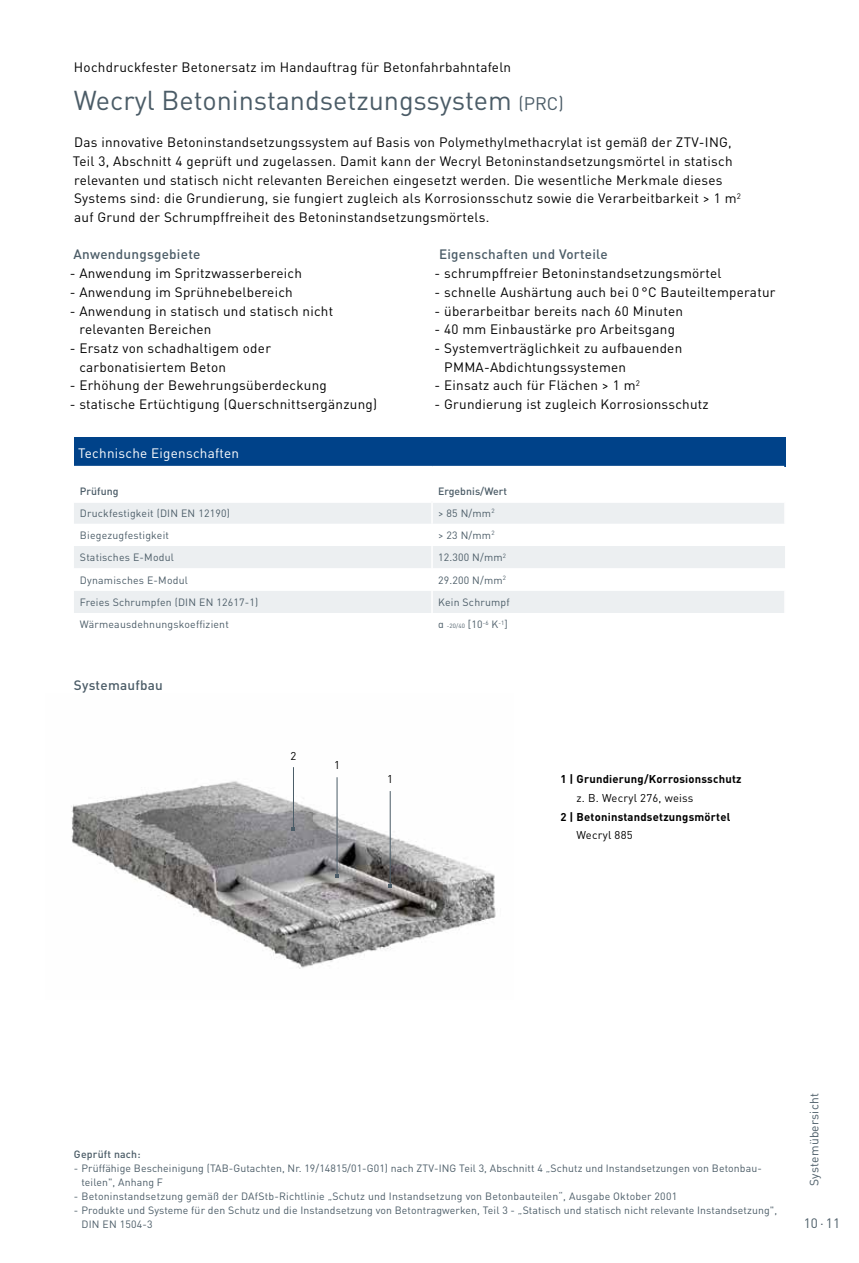
<style>
.page{position:relative;width:859px;height:1263px;background:#fff}
.page>*{position:absolute;margin:0;border:0;box-sizing:border-box;transform-origin:0 0}
.t1{font:27px "DIN Pro";color:#4b5c67}
.t2{font:13.5px/18.8px "DIN Pro";letter-spacing:.02em;color:#000}
.t3{font:500 13.5px "DIN Pro";letter-spacing:.02em;color:#4b5c67}
.t4{font:13.5px "DIN Pro";letter-spacing:.02em;color:#fff}
.t5{font:13.5px "DIN Pro";color:#4b5c67}
.t6{font:12px "DIN Pro";letter-spacing:.02em;color:#4b5c67}
.t7{font:700 11.25px "DIN Pro";letter-spacing:.02em;color:#000}
.t8{font:11.25px "DIN Pro";letter-spacing:.02em;color:#000}
.t9{font:10.5px/14.1px "DIN Pro";letter-spacing:.01em;color:#4b5c67}
.t10{font:500 10.5px "DIN Pro";letter-spacing:.005em;color:#4b5c67}
.t11{font:6.15px "DIN Pro";color:#4b5c67}
.s1{font-size:18px}
.s2{font-size:10.5px}
</style>
<div class="page">
<img style="left:71px;top:777px;width:425px;height:192px">
<div style="left:74px;top:438px;width:711px;height:29px;background:#004289"></div>
<svg style="left:74px;top:503px;width:711px;height:110px;fill:#eceff1"></svg>
<svg style="left:74px;top:568px;width:711px;height:23px"></svg>
<hr style="left:74px;top:466px;width:358px;height:3px;background:#fff">
<hr style="left:432px;top:466px;width:352px;height:3px;background:#fff">
<hr style="left:431px;top:501px;width:2px;height:23px;background:#fff">
<hr style="left:784px;top:503px;width:2px;height:21px;background:#fff">
<hr style="left:431px;top:524px;width:2px;height:22px;background:#fff">
<hr style="left:784px;top:524px;width:2px;height:22px;background:#fff">
<hr style="left:431px;top:546px;width:2px;height:22px;background:#fff">
<hr style="left:431px;top:568px;width:2px;height:23px;background:#fff">
<hr style="left:431px;top:591px;width:2px;height:22px;background:#fff">
<hr style="left:784px;top:591px;width:2px;height:22px;background:#fff">
<hr style="left:390px;top:791px;width:1px;height:95px;background:#4b5c67">
<hr style="left:293px;top:767px;width:1px;height:62px;background:#4b5c67">
<hr style="left:337px;top:777px;width:1px;height:99px;background:#4b5c67">
<p class="t2" style="left:74px;top:57px;width:439px">Hochdruckfester Betonersatz im Handauftrag für Betonfahrbahntafeln</p>
<h1 class="t1" style="left:74px;top:82px;width:491px">Wecryl Betoninstandsetzungssystem <span class="s1">(PRC)</span></h1>
<p class="t2" style="left:73px;top:132px;width:669px">Das innovative Betoninstandsetzungssystem auf Basis von Polymethylmethacrylat ist gemäß der ZTV-ING, Teil 3, Abschnitt 4 geprüft und zugelassen. Damit kann der Wecryl Betoninstandsetzungsmörtel in statisch relevanten und statisch nicht relevanten Bereichen eingesetzt werden. Die wesentliche Merkmale dieses Systems sind: die Grundierung, sie fungiert zugleich als Korrosionsschutz sowie die Verarbeitbarkeit &gt; 1 m<sup>2 </sup>auf Grund der Schrumpffreiheit des Betoninstandsetzungsmörtels.</p>
<p class="t3" style="left:74px;top:245px;width:128px">Anwendungsgebiete</p>
<p class="t2" style="left:70px;top:263px;width:234px">- Anwendung im Spritzwasserbereich</p>
<p class="t2" style="left:70px;top:282px;width:225px">- Anwendung im Sprühnebelbereich</p>
<p class="t2" style="left:80px;top:301px;width:255px;text-indent:-10px">- Anwendung in statisch und statisch nicht relevanten Bereichen</p>
<p class="t2" style="left:79px;top:338px;width:193px;text-indent:-10px">- Ersatz von schadhaltigem oder carbonatisiertem Beton</p>
<p class="t2" style="left:70px;top:376px;width:259px">- Erhöhung der Bewehrungsüberdeckung</p>
<p class="t2" style="left:70px;top:394px;width:309px">- statische Ertüchtigung (Querschnittsergänzung)</p>
<p class="t3" style="left:439px;top:245px;width:170px">Eigenschaften und Vorteile</p>
<p class="t2" style="left:435px;top:263px;width:288px">- schrumpffreier Betoninstandsetzungsmörtel</p>
<p class="t2" style="left:435px;top:282px;width:342px">- schnelle Aushärtung auch bei 0 °C Bauteiltemperatur</p>
<p class="t2" style="left:435px;top:301px;width:250px">- überarbeitbar bereits nach 60 Minuten</p>
<p class="t2" style="left:435px;top:319px;width:242px">- 40 mm Einbaustärke pro Arbeitsgang</p>
<p class="t2" style="left:444px;top:338px;width:239px;text-indent:-10px">- Systemverträglichkeit zu aufbauenden<br>PMMA-Abdichtungssystemen</p>
<p class="t2" style="left:435px;top:376px;width:207px">- Einsatz auch für Flächen &gt; 1 m<sup>2</sup></p>
<p class="t2" style="left:435px;top:394px;width:276px">- Grundierung ist zugleich Korrosionsschutz</p>
<p class="t4" style="left:78px;top:444px;width:162px">Technische Eigenschaften</p>
<p class="t10" style="left:80px;top:484px;width:40px">Prüfung</p>
<p class="t10" style="left:438px;top:484px;width:71px">Ergebnis/Wert</p>
<p class="t9" style="left:80px;top:505px;width:151px">Druckfestigkeit (DIN EN 12190)</p>
<p class="t9" style="left:438px;top:505px;width:58px">&gt; 85 N/mm<sup>2</sup></p>
<p class="t9" style="left:80px;top:528px;width:91px">Biegezugfestigkeit</p>
<p class="t9" style="left:438px;top:528px;width:58px">&gt; 23 N/mm<sup>2</sup></p>
<p class="t9" style="left:80px;top:550px;width:95px">Statisches E-Modul</p>
<p class="t9" style="left:438px;top:550px;width:70px">12.300 N/mm<sup>2</sup></p>
<p class="t9" style="left:80px;top:572px;width:109px">Dynamisches E-Modul</p>
<p class="t9" style="left:438px;top:572px;width:70px">29.200 N/mm<sup>2</sup></p>
<p class="t9" style="left:80px;top:595px;width:180px">Freies Schrumpfen (DIN EN 12617-1)</p>
<p class="t9" style="left:438px;top:595px;width:73px">Kein Schrumpf</p>
<p class="t9" style="left:80px;top:617px;width:150px">Wärmeausdehnungskoeffizient</p>
<p class="t11" style="left:438px;top:622px;width:71px"><span class="s2">α</span> -20/40 <span class="s2">[10</span>-6 <span class="s2">K</span>-1<span class="s2">]</span></p>
<p class="t3" style="left:74px;top:676px;width:90px">Systemaufbau</p>
<p class="t8" style="left:290px;top:748px;width:7px">2</p>
<p class="t8" style="left:334px;top:757px;width:7px">1</p>
<p class="t8" style="left:387px;top:772px;width:7px">1</p>
<p class="t7" style="left:560px;top:770px;width:183px">1 | Grundierung/Korrosionsschutz</p>
<p class="t8" style="left:577px;top:790px;width:118px">z. B. Wecryl 276, weiss</p>
<p class="t7" style="left:560px;top:807px;width:171px">2 | Betoninstandsetzungsmörtel</p>
<p class="t8" style="left:577px;top:828px;width:58px">Wecryl 885</p>
<p class="t10" style="left:74px;top:1146px;width:68px">Geprüft nach:</p>
<p class="t9" style="left:81px;top:1160px;width:682px;text-indent:-7px">- Prüffähige Bescheinigung (TAB-Gutachten, Nr. 19/14815/01-G01) nach ZTV-ING Teil 3, Abschnitt 4 „Schutz und Instandsetzungen von Betonbau&shy;teilen", Anhang F</p>
<p class="t9" style="left:74px;top:1188px;width:605px">- Betoninstandsetzung gemäß der DAfStb-Richtlinie „Schutz und Instandsetzung von Betonbauteilen“, Ausgabe Oktober 2001</p>
<p class="t9" style="left:81px;top:1202px;width:697px;text-indent:-7px">- Produkte und Systeme für den Schutz und die Instandsetzung von Betontragwerken, Teil 3 - „Statisch und statisch nicht relevante Instandsetzung",<br>DIN EN 1504-3</p>
<p class="t6" style="left:806px;top:1186px;width:94px;rotate:-90deg">Systemübersicht</p>
<p class="t5" style="left:804px;top:1213px;width:38px">10·11</p>
</div>
